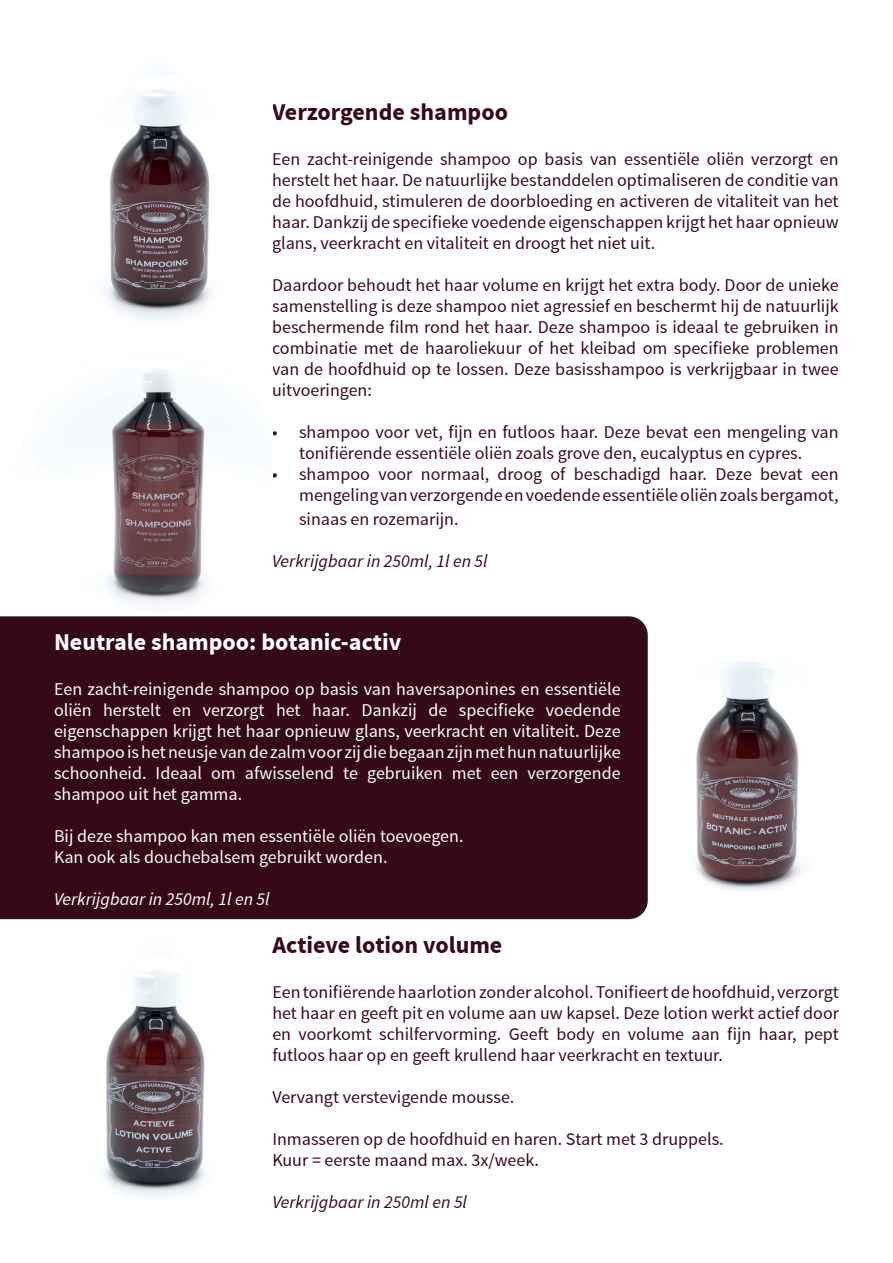
<style>
.page{position:relative;width:893px;height:1263px;background:#fff}
.page>*{position:absolute;margin:0;border:0;box-sizing:border-box;transform-origin:0 0}
.t1{font:700 24px "Source Sans Pro";color:#370a17}
.t2{font:700 24px "Source Sans Pro";color:#fff}
.t3{font:18px/21px "Source Sans Pro";color:#370a17;text-align:justify}
.t4{font:18px/21px "Source Sans Pro";color:#fff;text-align:justify}
.t5{font:italic 18px "Source Sans Pro";color:#370a17}
.t6{font:italic 18px "Source Sans Pro";color:#fff}
</style>
<div class="page">
<div style="left:0;top:616px;width:648px;height:303px;background:#340814"></div>
<img style="left:104px;top:76px;width:107px;height:245px">
<img style="left:59px;top:369px;width:185px;height:236px">
<img style="left:695px;top:661px;width:111px;height:230px">
<img style="left:103px;top:970px;width:104px;height:228px">
<h1 class="t1" style="left:272px;top:99px;width:237px">Verzorgende shampoo</h1>
<p class="t3" style="left:272px;top:149px;width:568px">Een zacht-reinigende shampoo op basis van essentiële oliën verzorgt en herstelt het haar. De natuurlijke bestanddelen optimaliseren de conditie van de hoofdhuid, stimuleren de doorbloeding en activeren de vitaliteit van het haar. Dankzij de specifieke voedende eigenschappen krijgt het haar opnieuw glans, veerkracht en vitaliteit en droogt het niet uit.</p>
<p class="t3" style="left:272px;top:275px;width:568px">Daardoor behoudt het haar volume en krijgt het extra body. Door de unieke samenstelling is deze shampoo niet agressief en beschermt hij de natuurlijk beschermende film rond het haar. Deze shampoo is ideaal te gebruiken in combinatie met de haaroliekuur of het kleibad om specifieke problemen van de hoofdhuid op te lossen. Deze basisshampoo is verkrijgbaar in twee uitvoeringen:</p>
<p class="t3" style="left:272px;top:422px;width:568px;text-align:center">• shampoo voor vet, fijn en futloos haar. Deze bevat een mengeling van tonifiërende essentiële oliën zoals grove den, eucalyptus en cypres.</p>
<p class="t3" style="left:272px;top:464px;width:568px;text-align:right">• shampoo voor normaal, droog of beschadigd haar. Deze bevat een mengeling van verzorgende en voedende essentiële oliën zoals bergamot,</p>
<p class="t3" style="left:299px;top:509px;width:161px">sinaas en rozemarijn.</p>
<p class="t5" style="left:272px;top:551px;width:217px">Verkrijgbaar in 250ml, 1l en 5l</p>
<h1 class="t2" style="left:54px;top:628px;width:349px">Neutrale shampoo: botanic-activ</h1>
<p class="t4" style="left:54px;top:678px;width:568px">Een zacht-reinigende shampoo op basis van haversaponines en essentiële oliën herstelt en verzorgt het haar. Dankzij de specifieke voedende eigenschappen krijgt het haar opnieuw glans, veerkracht en vitaliteit. Deze shampoo is het neusje van de zalm voor zij die begaan zijn met hun natuurlijke schoonheid. Ideaal om afwisselend te gebruiken met een verzorgende shampoo uit het gamma.</p>
<p class="t4" style="left:54px;top:825px;width:411px">Bij deze shampoo kan men essentiële oliën toevoegen.<br>Kan ook als douchebalsem gebruikt worden.</p>
<p class="t6" style="left:54px;top:889px;width:217px">Verkrijgbaar in 250ml, 1l en 5l</p>
<h1 class="t1" style="left:272px;top:932px;width:231px">Actieve lotion volume</h1>
<p class="t3" style="left:272px;top:982px;width:568px">Een tonifiërende haarlotion zonder alcohol. Tonifieert de hoofdhuid, verzorgt het haar en geeft pit en volume aan uw kapsel. Deze lotion werkt actief door en voorkomt schilfervorming. Geeft body en volume aan fijn haar, pept futloos haar op en geeft krullend haar veerkracht en textuur.</p>
<p class="t3" style="left:272px;top:1087px;width:244px">Vervangt verstevigende mousse.</p>
<p class="t3" style="left:272px;top:1129px;width:453px">Inmasseren op de hoofdhuid en haren. Start met 3 druppels.<br>Kuur = eerste maand max. 3x/week.</p>
<p class="t5" style="left:272px;top:1193px;width:196px">Verkrijgbaar in 250ml en 5l</p>
</div>
